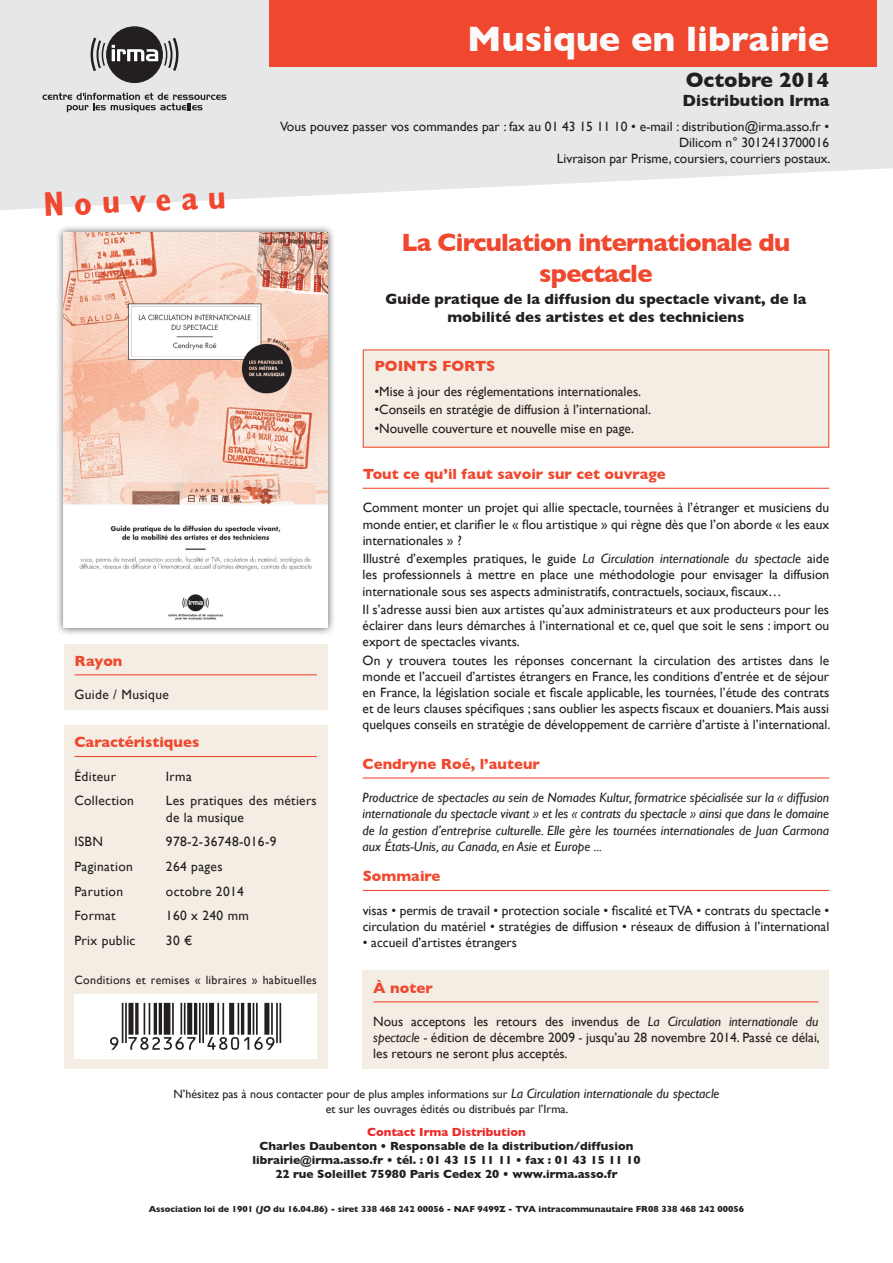
<style>
.page{position:relative;width:893px;height:1263px;background:#fff}
.page>*{position:absolute;margin:0;border:0;box-sizing:border-box;transform-origin:0 0}
.t1{font:700 36px "Gill Sans";color:#fafafa}
.t2{font:700 condensed 34.5px "Gill Sans";color:#ef482f}
.t3{font:700 25.5px/30.6px "Gill Sans";letter-spacing:-.03em;color:#ef482f;text-align:center}
.t4{font:700 21px "Gill Sans";color:#231f20}
.t5{font:700 16.5px "Gill Sans";color:#231f20}
.t6{font:700 15px "Gill Sans";color:#ef482f}
.t7{font:700 15px/18px "Gill Sans";color:#231f20;text-align:center}
.t8{font:13.5px/16.2px "Gill Sans";color:#231f20;text-align:justify}
.t9{font:italic 13.5px/16.2px "Gill Sans";color:#231f20;text-align:justify}
.t10{font:13.5px "Gill Sans";letter-spacing:.025em;color:#231f20}
.t11{font:13.5px/16.2px "Gill Sans";letter-spacing:.02em;color:#231f20}
.t12{font:700 12px/14px "Gill Sans";color:#231f20;text-align:center}
.t13{font:12px/14.4px "Gill Sans";color:#231f20;text-align:center}
.t14{font:12px "Gill Sans";letter-spacing:.025em;color:#231f20}
.t15{font:700 12px "Gill Sans";color:#ed2927}
.t16{font:700 9px "Gill Sans";color:#231f20}
.s1{font-style:italic}
.s2{font-style:italic;font-size:13.5px}
</style>
<div class="page">
<svg style="left:0;top:0;width:893px;height:210px;background:#e9e9eb"></svg>
<div style="left:269px;top:0;width:608px;height:66px;background:#ef482f"></div>
<div style="left:64px;top:725px;width:263px;height:344px;background:#f4ede3"></div>
<hr style="left:74px;top:756px;width:243px;height:1px;background:#ef482f">
<div style="left:64px;top:644px;width:263px;height:66px;background:#f4ede3"></div>
<hr style="left:74px;top:674px;width:243px;height:1px;background:#ef482f">
<div style="left:74px;top:994px;width:243px;height:64px;background:#fff"></div>
<div style="left:56px;top:224px;width:279px;height:412px;background:#231f20;opacity:.75"></div>
<img style="left:64px;top:232px;width:263px;height:396px">
<hr style="left:363px;top:488px;width:466px;height:1px;background:#ef482f">
<hr style="left:363px;top:890px;width:466px;height:1px;background:#ef482f">
<hr style="left:363px;top:777px;width:466px;height:1px;background:#ef482f">
<div style="left:363px;top:350px;width:466px;height:97px;background:#f4ede3"></div>
<div style="left:363px;top:349px;width:466px;height:99px;border:1px solid #ef482f"></div>
<svg style="left:43px;top:93px;width:183px;height:19px;background:#b4b4b5"></svg>
<div style="left:107px;top:27px;width:55px;height:56px;background:#231f20;border-radius:50%"></div>
<svg style="left:89px;top:35px;width:91px;height:39px"></svg>
<div style="left:363px;top:971px;width:466px;height:98px;background:#f4ede3"></div>
<hr style="left:373px;top:1001px;width:445px;height:1px;background:#ef482f">
<svg style="left:110px;top:1003px;width:171px;height:47px"></svg>
<h1 class="t1" style="left:467px;top:18px;width:363px">Musique en librairie</h1>
<h2 class="t2" style="left:43px;top:183px;width:184px;rotate:-2deg">Nouveau</h2>
<p class="t6" style="left:74px;top:652px;width:50px">Rayon</p>
<p class="t10" style="left:74px;top:686px;width:96px">Guide / Musique</p>
<h3 class="t4" style="left:686px;top:67px;width:145px">Octobre 2014</h3>
<p class="t5" style="left:682px;top:91px;width:148px">Distribution Irma</p>
<p class="t8" style="left:280px;top:118px;width:552px;text-align:right">Vous pouvez passer vos commandes par : fax au 01 43 15 11 10 • e-mail : distribution@irma.asso.fr •<br>Dilicom n° 3012413700016<br>Livraison par Prisme, coursiers, courriers postaux.</p>
<h3 class="t3" style="left:401px;top:227px;width:390px">La Circulation internationale du spectacle</h3>
<p class="t7" style="left:385px;top:290px;width:422px">Guide pratique de la diffusion du spectacle vivant, de la mobilité des artistes et des techniciens</p>
<p class="t6" style="left:374px;top:358px;width:122px">POINTS FORTS</p>
<p class="t8" style="left:374px;top:383px;width:268px">•Mise à jour des réglementations internationales.</p>
<p class="t8" style="left:374px;top:402px;width:278px">•Conseils en stratégie de diffusion à l’international.</p>
<p class="t8" style="left:374px;top:420px;width:261px">•Nouvelle couverture et nouvelle mise en page.</p>
<p class="t6" style="left:363px;top:465px;width:305px">Tout ce qu’il faut savoir sur cet ouvrage</p>
<p class="t8" style="left:363px;top:500px;width:468px">Comment monter un projet qui allie spectacle, tournées à l’étranger et musiciens du monde entier, et clarifier le « flou artistique » qui règne dès que l’on aborde « les eaux internationales » ?</p>
<p class="t8" style="left:363px;top:550px;width:468px">Illustré d’exemples pratiques, le guide <span class="s1">La Circulation internationale du spectacle</span> aide les professionnels à mettre en place une méthodologie pour envisager la diffusion internationale sous ses aspects administratifs, contractuels, sociaux, fiscaux…</p>
<p class="t8" style="left:363px;top:601px;width:468px">Il s’adresse aussi bien aux artistes qu’aux administrateurs et aux producteurs pour les éclairer dans leurs démarches à l’international et ce, quel que soit le sens : import ou export de spectacles vivants.</p>
<p class="t8" style="left:363px;top:652px;width:469px">On y trouvera toutes les réponses concernant la circulation des artistes dans le monde et l’accueil d’artistes étrangers en France, les conditions d’entrée et de séjour en France, la législation sociale et fiscale applicable, les tournées, l’étude des contrats et de leurs clauses spécifiques ; sans oublier les aspects fiscaux et douaniers. Mais aussi quelques conseils en stratégie de développement de carrière d’artiste à l’international.</p>
<p class="t6" style="left:74px;top:734px;width:126px">Caractéristiques</p>
<p class="t10" style="left:74px;top:768px;width:43px">Éditeur</p>
<p class="t8" style="left:166px;top:768px;width:27px">Irma</p>
<p class="t11" style="left:74px;top:793px;width:61px">Collection</p>
<p class="t11" style="left:166px;top:793px;width:152px">Les pratiques des métiers de la musique</p>
<p class="t8" style="left:74px;top:833px;width:30px">ISBN</p>
<p class="t10" style="left:166px;top:834px;width:112px">978-2-36748-016-9</p>
<p class="t10" style="left:74px;top:858px;width:60px">Pagination</p>
<p class="t10" style="left:166px;top:858px;width:58px">264 pages</p>
<p class="t10" style="left:74px;top:883px;width:50px">Parution</p>
<p class="t10" style="left:166px;top:883px;width:80px">octobre 2014</p>
<p class="t8" style="left:74px;top:908px;width:43px">Format</p>
<p class="t8" style="left:166px;top:908px;width:85px">160 x 240 mm</p>
<p class="t10" style="left:74px;top:933px;width:63px">Prix public</p>
<p class="t8" style="left:166px;top:932px;width:28px">30 €</p>
<p class="t14" style="left:74px;top:973px;width:244px">Conditions et remises « libraires » habituelles</p>
<p class="t6" style="left:363px;top:755px;width:179px">Cendryne Roé, l’auteur</p>
<p class="t9" style="left:363px;top:789px;width:468px">Productrice de spectacles au sein de Nomades Kultur, formatrice spécialisée sur la « diffusion internationale du spectacle vivant » et les « contrats du spectacle » ainsi que dans le domaine de la gestion d’entreprise culturelle. Elle gère les tournées internationales de Juan Carmona aux États-Unis, au Canada, en Asie et Europe ...</p>
<p class="t6" style="left:363px;top:867px;width:79px">Sommaire</p>
<p class="t8" style="left:363px;top:902px;width:468px">visas • permis de travail • protection sociale • fiscalité et TVA • contrats du spectacle • circulation du matériel • stratégies de diffusion • réseaux de diffusion à l’international</p>
<p class="t8" style="left:363px;top:934px;width:156px">• accueil d’artistes étrangers</p>
<p class="t6" style="left:373px;top:979px;width:61px">À noter</p>
<p class="t8" style="left:373px;top:1013px;width:448px">Nous acceptons les retours des invendus de <span class="s1">La Circulation internationale du spectacle -</span> édition de décembre 2009 <span class="s1">-</span> jusqu’au 28 novembre 2014. Passé ce délai, les retours ne seront plus acceptés.</p>
<p class="t13" style="left:173px;top:1087px;width:548px">N’hésitez pas à nous contacter pour de plus amples informations sur <span class="s2">La Circulation internationale du spectacle </span>et sur les ouvrages édités ou distribués par l’Irma.</p>
<p class="t15" style="left:367px;top:1124px;width:160px">Contact Irma Distribution</p>
<p class="t12" style="left:252px;top:1139px;width:389px">Charles Daubenton • Responsable de la distribution/diffusion librairie@irma.asso.fr • tél. : 01 43 15 11 11 • fax : 01 43 15 11 10<br>22 rue Soleillet 75980 Paris Cedex 20 • www.irma.asso.fr</p>
<p class="t16" style="left:149px;top:1204px;width:597px">Association loi de 1901 (<span class="s1">JO</span> du 16.04.86) - siret 338 468 242 00056 - NAF 9499Z - TVA intracommunautaire FR08 338 468 242 00056</p>
</div>
